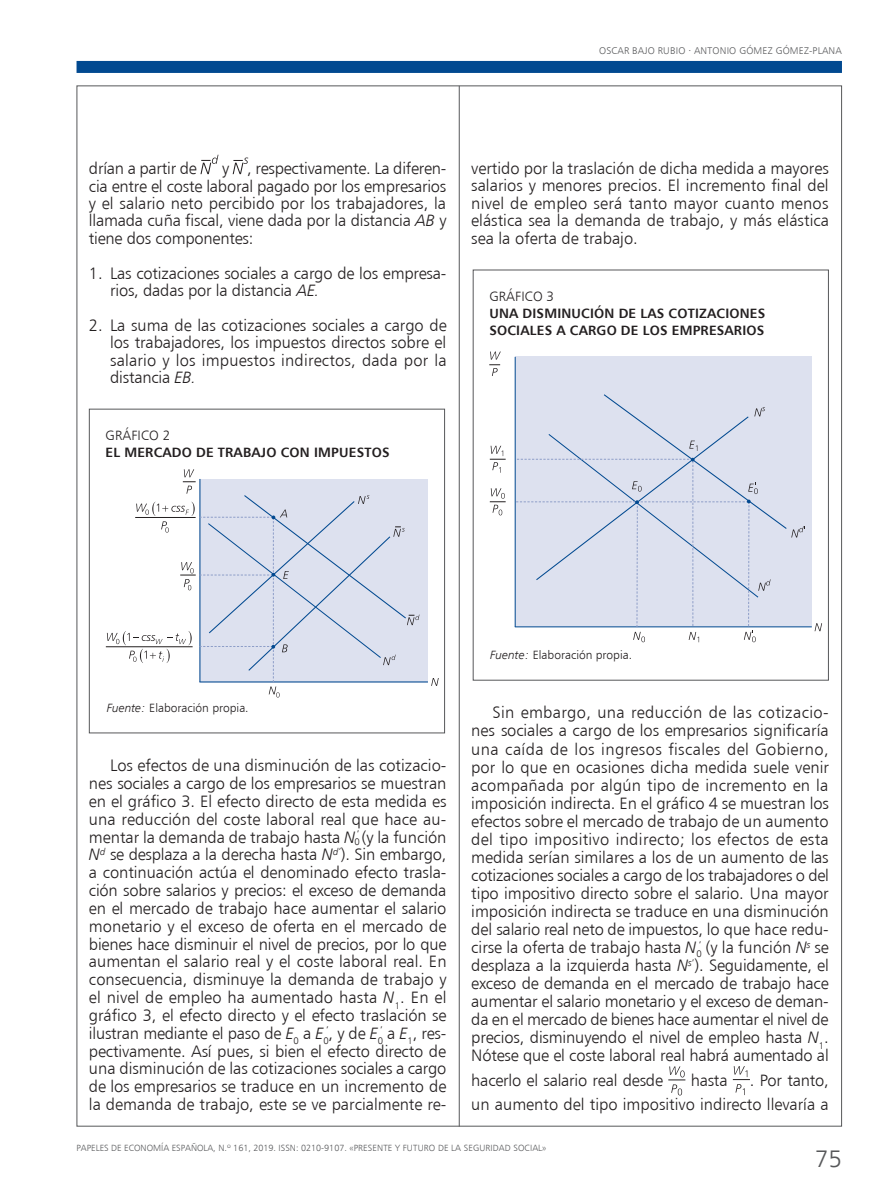
<style>
.page{position:relative;width:893px;height:1191px;background:#fff}
.page>*{position:absolute;margin:0;border:0;box-sizing:border-box;transform-origin:0 0}
.t1{font:24px "Humanist 777 BT Light B";color:#57585a}
.t2{font:16.5px/18px "Humanist 777 BT Light B";letter-spacing:-.005em;color:#231f20;text-align:justify}
.t3{font:13.5px/17.2px "Humanist 777 BT Bold B";letter-spacing:.015em;color:#231f20}
.t4{font:13.5px "Humanist 777 BT Light B";letter-spacing:.015em;color:#231f20}
.t5{font:12px "Humanist 777 BT Light B";color:#231f20}
.t6{font:9.75px "Humanist 777 BT Light B";letter-spacing:.02em;color:#57585a}
.t7{font:9px "Humanist 777 BT Light B";color:#57585a}
.s1{font-family:"Humanist 777 BT Roman B"}
.s2{font-family:"Humanist 777 BT Light Italic B"}
</style>
<div class="page">
<div style="left:77px;top:61px;width:765px;height:12px;background:#014990"></div>
<hr style="left:459px;top:86px;width:1px;height:1040px;background:#57585a">
<svg style="left:668px;top:1066px;width:17px;height:29px"></svg>
<svg style="left:733px;top:1066px;width:17px;height:29px"></svg>
<svg style="left:200px;top:155px;width:18px;height:19px"></svg>
<svg style="left:233px;top:157px;width:15px;height:17px"></svg>
<div style="left:89px;top:409px;width:356px;height:324px;border:1px solid #57585a"></div>
<div style="left:200px;top:479px;width:228px;height:203px;background:#dde1ef"></div>
<hr style="left:106px;top:646px;width:87px;height:1px;background:#231f20">
<hr style="left:200px;top:681px;width:228px;height:1px;background:#014990">
<svg style="left:431px;top:678px;width:8px;height:8px"></svg>
<svg style="left:107px;top:469px;width:312px;height:228px"></svg>
<div style="left:515px;top:357px;width:297px;height:270px;background:#dde1ef"></div>
<div style="left:473px;top:270px;width:356px;height:410px;border:1px solid #57585a"></div>
<hr style="left:515px;top:357px;width:1px;height:270px;background:#014990">
<hr style="left:515px;top:626px;width:297px;height:1px;background:#014990">
<svg style="left:815px;top:623px;width:7px;height:8px"></svg>
<svg style="left:489px;top:351px;width:12px;height:25px"></svg>
<svg style="left:490px;top:446px;width:16px;height:27px"></svg>
<svg style="left:490px;top:488px;width:16px;height:27px"></svg>
<svg style="left:516px;top:394px;width:289px;height:248px"></svg>
<p class="t6" style="left:599px;top:45px;width:244px">OSCAR BAJO RUBIO <span class="s1">·</span> ANTONIO GÓMEZ GÓMEZ-PLANA</p>
<p class="t2" style="left:89px;top:159px;width:359px;line-height:17.4px;text-indent:133px">y , respectivamente. La diferen&shy;cia entre el coste laboral pagado por los empresarios y el salario neto percibido por los trabajadores, la llamada cuña fiscal, viene dada por la distancia <span class="s2">AB</span> y tiene dos componentes:</p>
<p class="t2" style="left:110px;top:264px;width:338px;line-height:17.4px;text-indent:-21px">1. Las cotizaciones sociales a cargo de los empresa&shy;rios, dadas por la distancia <span class="s2">AE.</span></p>
<p class="t2" style="left:110px;top:316px;width:338px;line-height:17.4px;text-indent:-21px">2. La suma de las cotizaciones sociales a cargo de los trabajadores, los impuestos directos sobre el salario y los impuestos indirectos, dada por la distancia <span class="s2">EB.</span></p>
<p class="t2" style="left:89px;top:159px;width:109px">drían a partir de</p>
<p class="t4" style="left:106px;top:427px;width:66px">GRÁFICO 2</p>
<p class="t3" style="left:106px;top:444px;width:285px">EL MERCADO DE TRABAJO CON IMPUESTOS</p>
<p class="t2" style="left:471px;top:159px;width:359px;line-height:17.4px">vertido por la traslación de dicha medida a mayores salarios y menores precios. El incremento final del nivel de empleo será tanto mayor cuanto menos elástica sea la demanda de trabajo, y más elástica sea la oferta de trabajo.</p>
<p class="t4" style="left:489px;top:288px;width:66px">GRÁFICO 3</p>
<p class="t3" style="left:489px;top:304px;width:277px">UNA DISMINUCIÓN DE LAS COTIZACIONES<br>SOCIALES A CARGO DE LOS EMPRESARIOS</p>
<p class="t5" style="left:107px;top:701px;width:143px"><span class="s2">Fuente:</span> Elaboración propia.</p>
<p class="t2" style="left:89px;top:756px;width:359px;text-indent:21px">Los efectos de una disminución de las cotizacio&shy;nes sociales a cargo de los empresarios se muestran en el gráfico 3. El efecto directo de esta medida es una reducción del coste laboral real que hace au&shy;mentar la demanda de trabajo hasta <span class="s2">N</span><sub>0</sub></p>
<p class="t2" style="left:89px;top:827px;width:359px;text-indent:268px"><sup>’</sup> (y la función <span class="s2">N</span><sup>d</sup> se desplaza a la derecha hasta <span class="s2">N</span><sup>d’</sup>). Sin embargo, a continuación actúa el denominado efecto trasla&shy;ción sobre salarios y precios: el exceso de demanda en el mercado de trabajo hace aumentar el salario monetario y el exceso de oferta en el mercado de bienes hace disminuir el nivel de precios, por lo que aumentan el salario real y el coste laboral real. En consecuencia, disminuye la demanda de trabajo y el nivel de empleo ha aumentado hasta <span class="s2">N</span><sub>1</sub>. En el gráfico 3, el efecto directo y el efecto traslación se ilustran mediante el paso de <span class="s2">E</span><sub>0</sub> a <span class="s2">E</span><sub>0</sub></p>
<p class="t2" style="left:326px;top:1023px;width:59px"><sup>’</sup>, y de <span class="s2">E</span><sub>0</sub></p>
<p class="t2" style="left:89px;top:1023px;width:359px;text-indent:291px"><sup>’</sup> a <span class="s2">E</span><sub>1</sub>, res&shy;pectivamente. Así pues, si bien el efecto directo de una disminución de las cotizaciones sociales a cargo de los empresarios se traduce en un incremento de la demanda de trabajo, este se ve parcialmente re-</p>
<p class="t5" style="left:490px;top:648px;width:143px"><span class="s2">Fuente:</span> Elaboración propia.</p>
<p class="t2" style="left:471px;top:703px;width:359px;text-indent:21px">Sin embargo, una reducción de las cotizacio&shy;nes sociales a cargo de los empresarios significaría una caída de los ingresos fiscales del Gobierno, por lo que en ocasiones dicha medida suele venir acompañada por algún tipo de incremento en la imposición indirecta. En el gráfico 4 se muestran los efectos sobre el mercado de trabajo de un aumento del tipo impositivo indirecto; los efectos de esta medida serían similares a los de un aumento de las cotizaciones sociales a cargo de los trabajadores o del tipo impositivo directo sobre el salario. Una mayor imposición indirecta se traduce en una disminución del salario real neto de impuestos, lo que hace redu&shy;cirse la oferta de trabajo hasta <span class="s2">N</span><sub>0</sub></p>
<p class="t2" style="left:471px;top:938px;width:359px;text-indent:228px"><sup>’</sup> (y la función <span class="s2">N</span><sup>s</sup> se desplaza a la izquierda hasta <span class="s2">N</span><sup>s</sup><sup>’</sup>). Seguidamente, el exceso de demanda en el mercado de trabajo hace aumentar el salario monetario y el exceso de deman&shy;da en el mercado de bienes hace aumentar el nivel de precios, disminuyendo el nivel de empleo hasta <span class="s2">N</span><sub>1</sub>.<br>Nótese que el coste laboral real habrá aumentado al</p>
<p class="t2" style="left:471px;top:1070px;width:193px">hacerlo el salario real desde</p>
<p class="t2" style="left:691px;top:1070px;width:38px">hasta</p>
<p class="t2" style="left:750px;top:1070px;width:81px">. Por tanto,</p>
<p class="t2" style="left:471px;top:1095px;width:359px">un aumento del tipo impositivo indirecto llevaría a</p>
<p class="t7" style="left:77px;top:1142px;width:471px">PAPELES DE ECONOMÍA ESPAÑOLA, N.º 161, 2019. ISSN: 0210-9107. «PRESENTE Y FUTURO DE LA SEGURIDAD SOCIAL»</p>
<h1 class="t1" style="left:815px;top:1143px;width:28px">75</h1>
</div>
